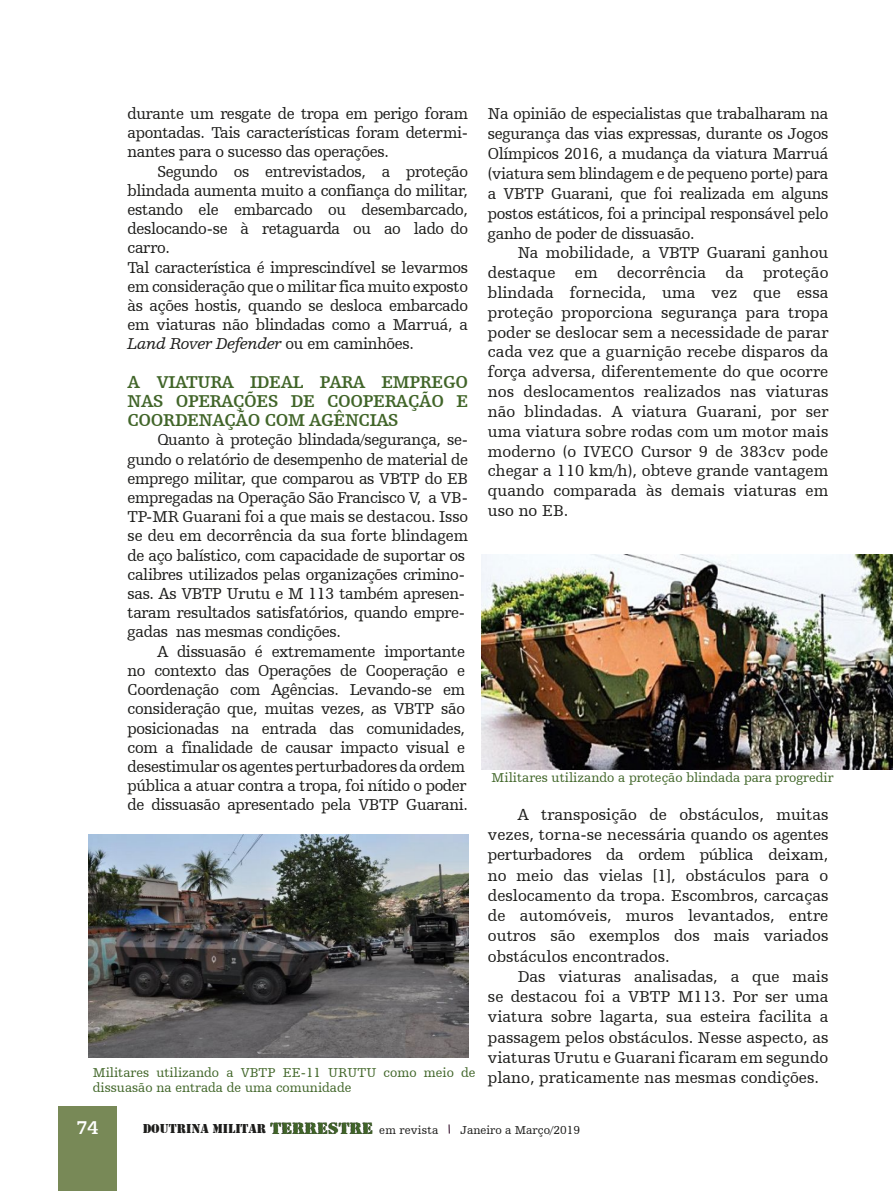
<style>
.page{position:relative;width:893px;height:1191px;background:#fff}
.page>*{position:absolute;margin:0;border:0;box-sizing:border-box;transform-origin:0 0}
.t1{font:700 19.5px "Humanist Slabserif 712 BT";color:#fff}
.t2{font:700 18px/19.2px "Humanist Slabserif 712 BT";letter-spacing:-.02em;color:#416529;text-align:justify}
.t3{font:16.5px/19.2px "Humanist Slabserif 712 BT";letter-spacing:-.02em;color:#1d1d1b;text-align:justify}
.t4{font:13.5px/14.9px "Humanist Slabserif 712 BT";color:#416629}
.t5{font:13.35px "Army";color:#1d1d1b}
.t6{font:12px "Humanist Slabserif 712 BT";color:#1d1d1b}
.s1{font-style:italic}
.s2{font-size:16.5px;color:#1d1d1b}
.s3{font-family:"Rubber Stamp Let Plain";font-size:17.1px}
.s4{font-family:"Humanist Slabserif 712 BT";font-size:12px}
</style>
<div class="page">
<div style="left:58px;top:1106px;width:59px;height:85px;background:#788957"></div>
<img style="left:89px;top:834px;width:380px;height:223px">
<img style="left:482px;top:554px;width:411px;height:215px">
<p class="t3" style="left:128px;top:103px;width:342px">durante um resgate de tropa em perigo foram apontadas. Tais características foram determi&shy;nantes para o sucesso das operações.</p>
<p class="t3" style="left:128px;top:161px;width:342px;text-align:left;text-indent:30px">Segundo os entrevistados, a proteção blindada aumenta muito a confiança do militar, estando ele embarcado ou desembarcado, deslocando-se à retaguarda ou ao lado do carro.<br>Tal característica é imprescindível se levarmos em consideração que o militar fica muito exposto às ações hostis, quando se desloca embarcado em viaturas não blindadas como a Marruá, a <span class="s1">Land Rover Defender</span> ou em caminhões.</p>
<p class="t2" style="left:128px;top:372px;width:342px">A VIATURA IDEAL PARA EMPREGO NAS OPERAÇÕES DE COOPERAÇÃO E COORDENAÇÃO COM AGÊNCIAS</p>
<p class="t3" style="left:128px;top:430px;width:342px;text-align:left;text-indent:30px">Quanto à proteção blindada/segurança, se&shy;gundo o relatório de desempenho de material de emprego militar, que comparou as VBTP do EB empregadas na Operação São Francisco V, a VB-TP-MR Guarani foi a que mais se destacou. Isso se deu em decorrência da sua forte blindagem de aço balístico, com capacidade de suportar os calibres utilizados pelas organizações crimino&shy;sas. As VBTP Urutu e M 113 também apresen&shy;taram resultados satisfatórios, quando empre&shy;gadas nas mesmas condições.</p>
<p class="t3" style="left:128px;top:641px;width:342px;text-align:left;text-indent:30px">A dissuasão é extremamente importante no contexto das Operações de Cooperação e Coordenação com Agências. Levando-se em consideração que, muitas vezes, as VBTP são posicionadas na entrada das comunidades, com a finalidade de causar impacto visual e desestimular os agentes perturbadores da ordem pública a atuar contra a tropa, foi nítido o poder de dissuasão apresentado pela VBTP Guarani.</p>
<p class="t3" style="left:488px;top:103px;width:342px;line-height:20px">Na opinião de especialistas que trabalharam na segurança das vias expressas, durante os Jogos Olímpicos 2016, a mudança da viatura Marruá (viatura sem blindagem e de pequeno porte) para a VBTP Guarani, que foi realizada em alguns postos estáticos, foi a principal responsável pelo ganho de poder de dissuasão.</p>
<p class="t3" style="left:488px;top:243px;width:342px;line-height:19.8px;text-indent:30px">Na mobilidade, a VBTP Guarani ganhou destaque em decorrência da proteção blindada fornecida, uma vez que essa proteção proporciona segurança para tropa poder se deslocar sem a necessidade de parar cada vez que a guarnição recebe disparos da força adversa, diferentemente do que ocorre nos deslocamentos realizados nas viaturas não blindadas. A viatura Guarani, por ser uma viatura sobre rodas com um motor mais moderno (o IVECO Cursor 9 de 383cv pode chegar a 110 km/h), obteve grande vantagem quando comparada às demais viaturas em uso no EB.</p>
<p class="t4" style="left:492px;top:770px;width:343px">Militares utilizando a proteção blindada para progredir</p>
<p class="t3" style="left:488px;top:804px;width:342px;line-height:20.2px;text-indent:30px">A transposição de obstáculos, muitas vezes, torna-se necessária quando os agentes perturbadores da ordem pública deixam, no meio das vielas [1], obstáculos para o deslocamento da tropa. Escombros, carcaças de automóveis, muros levantados, entre outros são exemplos dos mais variados obstáculos encontrados.</p>
<p class="t3" style="left:488px;top:966px;width:342px;line-height:20.2px;text-indent:30px">Das viaturas analisadas, a que mais se destacou foi a VBTP M113. Por ser uma viatura sobre lagarta, sua esteira facilita a passagem pelos obstáculos. Nesse aspecto, as viaturas Urutu e Guarani ficaram em segundo</p>
<p class="t4" style="left:93px;top:1065px;width:728px">Militares utilizando a VBTP EE-11 URUTU como meio de <span class="s2">plano, praticamente nas mesmas condições. </span>dissuasão na entrada de uma comunidade</p>
<p class="t1" style="left:77px;top:1115px;width:23px">74</p>
<p class="t5" style="left:143px;top:1120px;width:297px">DOUTRINA MILITAR <span class="s3">TERRESTRE</span> <span class="s4">em revista</span></p>
<p class="t6" style="left:460px;top:1122px;width:121px">Janeiro a Março/2019</p>
</div>
